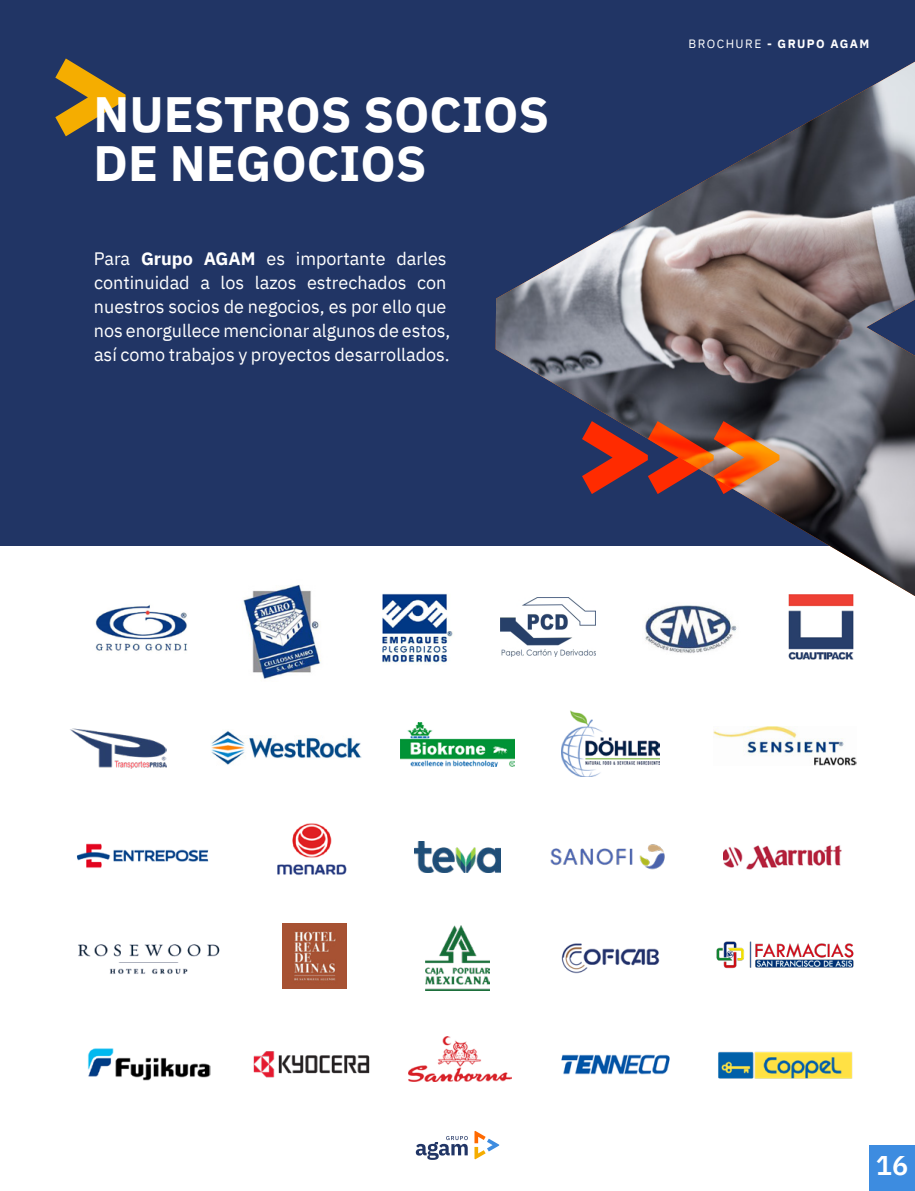
<style>
.page{position:relative;width:915px;height:1191px;background:#fff}
.page>*{position:absolute;margin:0;border:0;box-sizing:border-box;transform-origin:0 0}
.t1{font:700 49.5px/48.6px "IBM Plex Sans";color:#fff}
.t2{font:600 27px "IBM Plex Sans";color:#fff}
.t3{font:18px/24px "IBM Plex Sans";color:#fff}
.t4{font:700 12px "IBM Plex Sans";letter-spacing:.12em;color:#fff}
.s1{font-weight:700}
.s2{font-weight:400}
</style>
<div class="page">
<div style="left:0;top:0;width:914px;height:545px;background:#213565"></div>
<div style="left:869px;top:1145px;width:45px;height:46px;background:#3d8ce0"></div>
<svg style="left:474px;top:1131px;width:25px;height:28px"></svg>
<svg style="left:415px;top:1136px;width:52px;height:23px"></svg>
<img style="left:253px;top:1051px;width:117px;height:27px">
<img style="left:282px;top:923px;width:65px;height:65px">
<img style="left:400px;top:723px;width:114px;height:43px">
<img style="left:425px;top:925px;width:64px;height:65px">
<img style="left:561px;top:711px;width:98px;height:65px">
<img style="left:87px;top:1048px;width:123px;height:32px">
<img style="left:382px;top:593px;width:71px;height:70px">
<img style="left:76px;top:843px;width:133px;height:25px">
<img style="left:408px;top:1036px;width:103px;height:45px">
<img style="left:95px;top:605px;width:92px;height:46px">
<img style="left:716px;top:941px;width:137px;height:28px">
<img style="left:277px;top:823px;width:70px;height:53px">
<img style="left:561px;top:1054px;width:109px;height:21px">
<img style="left:70px;top:728px;width:96px;height:41px">
<img style="left:242px;top:585px;width:79px;height:94px">
<img style="left:78px;top:944px;width:142px;height:30px">
<img style="left:414px;top:841px;width:86px;height:31px">
<img style="left:211px;top:731px;width:150px;height:34px">
<img style="left:550px;top:844px;width:115px;height:26px">
<img style="left:713px;top:726px;width:143px;height:40px">
<img style="left:561px;top:943px;width:99px;height:31px">
<img style="left:723px;top:845px;width:119px;height:25px">
<svg style="left:500px;top:596px;width:354px;height:64px"></svg>
<img style="left:495px;top:62px;width:419px;height:534px">
<svg style="left:581px;top:421px;width:198px;height:73px"></svg>
<svg style="left:55px;top:58px;width:70px;height:78px"></svg>
<img style="left:718px;top:1051px;width:135px;height:28px">
<h1 class="t1" style="left:94px;top:86px;width:457px">NUESTROS SOCIOS<br>DE NEGOCIOS</h1>
<p class="t3" style="left:94px;top:245px;width:358px">Para <span class="s1">Grupo AGAM</span> es importante darles continuidad a los lazos estrechados con nuestros socios de negocios, es por ello que nos enorgullece mencionar algunos de estos, así como trabajos y proyectos desarrollados.</p>
<p class="t4" style="left:688px;top:34px;width:182px"><span class="s2">BROCHURE</span> - GRUPO AGAM</p>
<h2 class="t2" style="left:875px;top:1144px;width:34px">16</h2>
</div>
